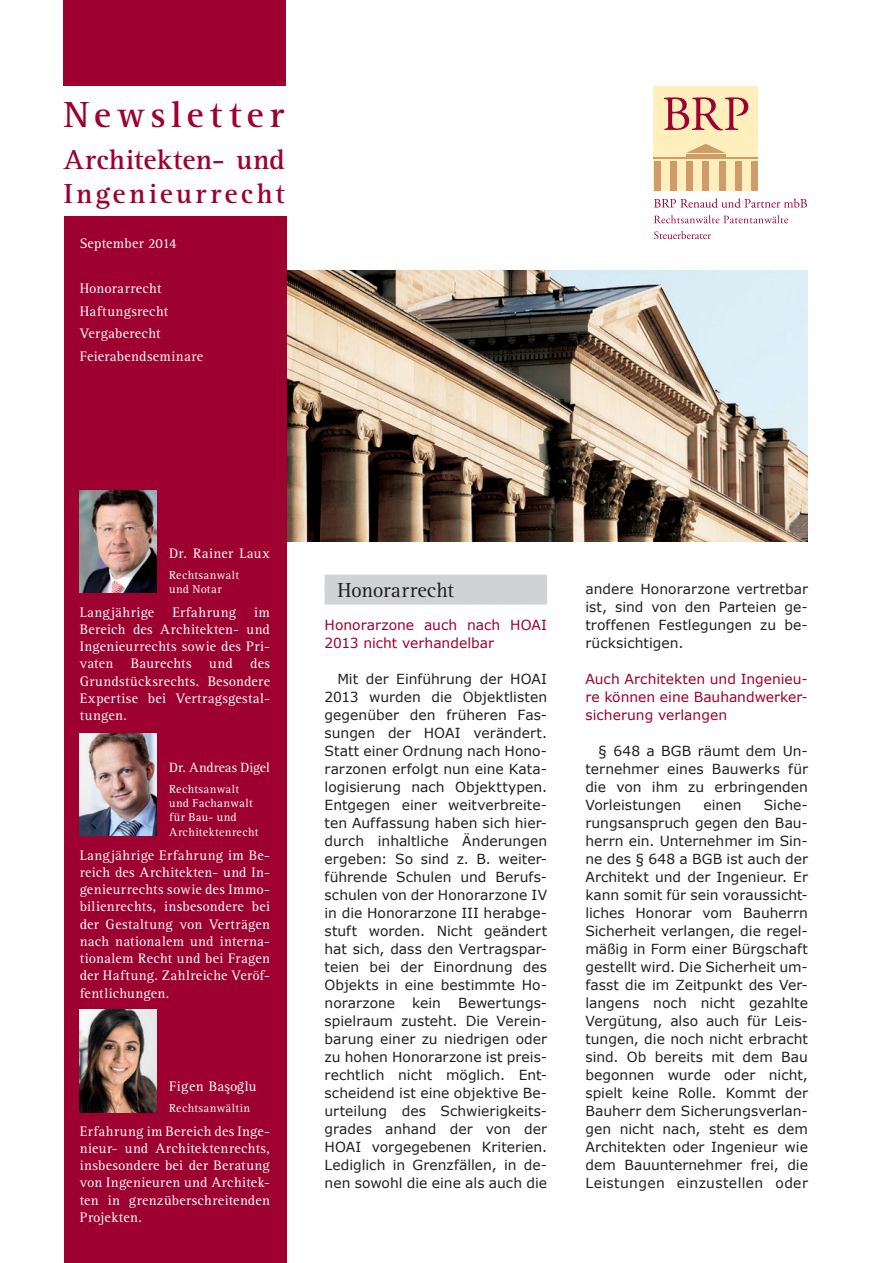
<style>
.page{position:relative;width:893px;height:1263px;background:#fff}
.page>*{position:absolute;margin:0;border:0;box-sizing:border-box;transform-origin:0 0}
.t1{font:700 37.5px "Rotis Serif";letter-spacing:.145em;color:#9e0131}
.t2{font:700 28.5px/34.2px "Rotis Serif";letter-spacing:.075em;color:#9e0131}
.t3{font:21px "Rotis Serif";letter-spacing:.01em;color:#231f20}
.t4{font:14.25px/17.2px "Rotis Serif";letter-spacing:.025em;color:#fff;text-align:justify}
.t5{font:13.8px/18px "Verdana";letter-spacing:.005em;color:#231f20;text-align:justify}
.t6{font:13.8px/18px "Verdana";color:#9e0131}
.t7{font:13.8px "Rotis Serif";letter-spacing:-.005em;color:#fff}
.t8{font:12px/14.4px "Rotis Serif";letter-spacing:.03em;color:#fff}
</style>
<div class="page">
<img style="left:286px;top:270px;width:522px;height:271px">
<div style="left:64px;top:217px;width:222px;height:1046px;background:#9e0131"></div>
<div style="left:64px;top:0;width:222px;height:85px;background:#9e0131"></div>
<div style="left:325px;top:575px;width:222px;height:16px;background:#d1d2d4"></div>
<div style="left:325px;top:587px;width:222px;height:18px;background:#d1d2d4"></div>
<img style="left:80px;top:733px;width:76px;height:102px">
<img style="left:80px;top:490px;width:76px;height:103px">
<div style="left:653px;top:86px;width:105px;height:105px;background:#feefbc"></div>
<div style="left:686px;top:154px;width:39px;height:5px;background:#ce9c69"></div>
<svg style="left:686px;top:144px;width:39px;height:9px"></svg>
<div style="left:686px;top:161px;width:7px;height:30px;background:#ce9c69"></div>
<div style="left:718px;top:161px;width:7px;height:30px;background:#ce9c69"></div>
<div style="left:702px;top:161px;width:7px;height:30px;background:#ce9c69"></div>
<div style="left:735px;top:161px;width:7px;height:30px;background:#ce9c69"></div>
<div style="left:751px;top:161px;width:7px;height:30px;background:#ce9c69"></div>
<div style="left:670px;top:161px;width:7px;height:30px;background:#ce9c69"></div>
<div style="left:653px;top:161px;width:7px;height:30px;background:#ce9c69"></div>
<hr style="left:653px;top:158px;width:105px;height:1px;background:#ce9c69">
<svg style="left:664px;top:97px;width:84px;height:33px"></svg>
<svg style="left:654px;top:198px;width:153px;height:10px"></svg>
<svg style="left:654px;top:215px;width:134px;height:8px"></svg>
<svg style="left:654px;top:231px;width:57px;height:8px"></svg>
<img style="left:80px;top:1010px;width:76px;height:103px">
<h1 class="t1" style="left:64px;top:92px;width:222px">Newsletter</h1>
<h2 class="t2" style="left:64px;top:143px;width:222px">Architekten- und<br>Ingenieurrecht</h2>
<p class="t4" style="left:80px;top:235px;width:98px">September 2014</p>
<p class="t4" style="left:80px;top:278px;width:125px;line-height:22.5px;text-align:left">Honorarrecht<br>Haftungsrecht<br>Vergaberecht<br>Feierabendseminare</p>
<p class="t4" style="left:169px;top:545px;width:102px">Dr. Rainer Laux</p>
<p class="t8" style="left:169px;top:568px;width:72px">Rechtsanwalt und Notar</p>
<p class="t4" style="left:80px;top:604px;width:76px">Langjährige</p>
<p class="t4" style="left:172px;top:604px;width:65px">Erfahrung</p>
<p class="t4" style="left:80px;top:604px;width:192px;text-indent:174px">im Bereich des Architekten- und Ingenieurrechts sowie des Pri&shy;vaten Baurechts und des Grundstücksrechts. Besondere Expertise bei Vertragsgestal&shy;tungen.</p>
<p class="t7" style="left:169px;top:759px;width:102px">Dr. Andreas Digel</p>
<p class="t8" style="left:169px;top:782px;width:91px">Rechtsanwalt und Fachanwalt für Bau- und<br>Architektenrecht</p>
<p class="t4" style="left:80px;top:846px;width:192px">Langjährige Erfahrung im Be&shy;reich des Architekten- und In&shy;genieurrechts sowie des Immo&shy;bilienrechts, insbesondere bei der Gestaltung von Verträgen nach nationalem und interna&shy;tionalem Recht und bei Fragen der Haftung. Zahlreiche Veröf&shy;fentlichungen.</p>
<p class="t4" style="left:169px;top:1078px;width:89px">Figen Ba¸so˘glu</p>
<p class="t8" style="left:169px;top:1101px;width:83px">Rechtsanwältin</p>
<p class="t4" style="left:80px;top:1123px;width:192px">Erfahrung im Bereich des Inge&shy;nieur- und Architektenrechts, insbesondere bei der Beratung von Ingenieuren und Architek&shy;ten in grenzüberschreitenden Projekten.</p>
<h3 class="t3" style="left:337px;top:578px;width:118px">Honorarrecht</h3>
<p class="t6" style="left:325px;top:616px;width:224px">Honorarzone auch nach HOAI<br>2013 nicht verhandelbar</p>
<p class="t5" style="left:325px;top:670px;width:224px;text-indent:13px">Mit der Einführung der HOAI 2013 wurden die Objektlisten gegenüber den früheren Fas&shy;sungen der HOAI verändert.<br>Statt einer Ordnung nach Hono&shy;rarzonen erfolgt nun eine Kata&shy;logisierung nach Objekttypen.<br>Entgegen einer weitverbreite&shy;ten Auffassung haben sich hier&shy;durch inhaltliche Änderungen ergeben: So sind z. B. weiter&shy;führende Schulen und Berufs&shy;schulen von der Honorarzone IV in die Honorarzone III herabge&shy;stuft worden. Nicht geändert hat sich, dass den Vertragspar&shy;teien bei der Einordnung des Objekts in eine bestimmte Ho&shy;norarzone kein Bewertungs&shy;spielraum zusteht. Die Verein&shy;barung einer zu niedrigen oder zu hohen Honorarzone ist preis&shy;rechtlich nicht möglich. Ent&shy;scheidend ist eine objektive Be&shy;urteilung des Schwierigkeits&shy;grades anhand der von der HOAI vorgegebenen Kriterien.<br>Lediglich in Grenzfällen, in de&shy;nen sowohl die eine als auch die</p>
<p class="t5" style="left:585px;top:579px;width:224px">andere Honorarzone vertretbar ist, sind von den Parteien ge&shy;troffenen Festlegungen zu be&shy;rücksichtigen.</p>
<p class="t6" style="left:585px;top:669px;width:224px;text-align:justify">Auch Architekten und Ingenieu&shy;re können eine Bauhandwerker&shy;sicherung verlangen</p>
<p class="t5" style="left:585px;top:741px;width:224px;text-indent:13px">§ 648 a BGB räumt dem Un&shy;ternehmer eines Bauwerks für die von ihm zu erbringenden Vorleistungen</p>
<p class="t5" style="left:585px;top:795px;width:224px;text-indent:178px">Siche&shy;rungsanspruch gegen den Bau&shy;herrn ein. Unternehmer im Sin&shy;ne des § 648 a BGB ist auch der Architekt und der Ingenieur. Er kann somit für sein voraussicht&shy;liches Honorar vom Bauherrn Sicherheit verlangen, die regel&shy;mäßig in Form einer Bürgschaft gestellt wird. Die Sicherheit um&shy;fasst die im Zeitpunkt des Ver&shy;langens noch nicht gezahlte Vergütung, also auch für Leis&shy;tungen, die noch nicht erbracht sind. Ob bereits mit dem Bau begonnen wurde oder nicht, spielt keine Rolle. Kommt der Bauherr dem Sicherungsverlan&shy;gen nicht nach, steht es dem Architekten oder Ingenieur wie dem Bauunternehmer frei, die Leistungen einzustellen oder</p>
<p class="t5" style="left:703px;top:795px;width:39px">einen</p>
</div>
